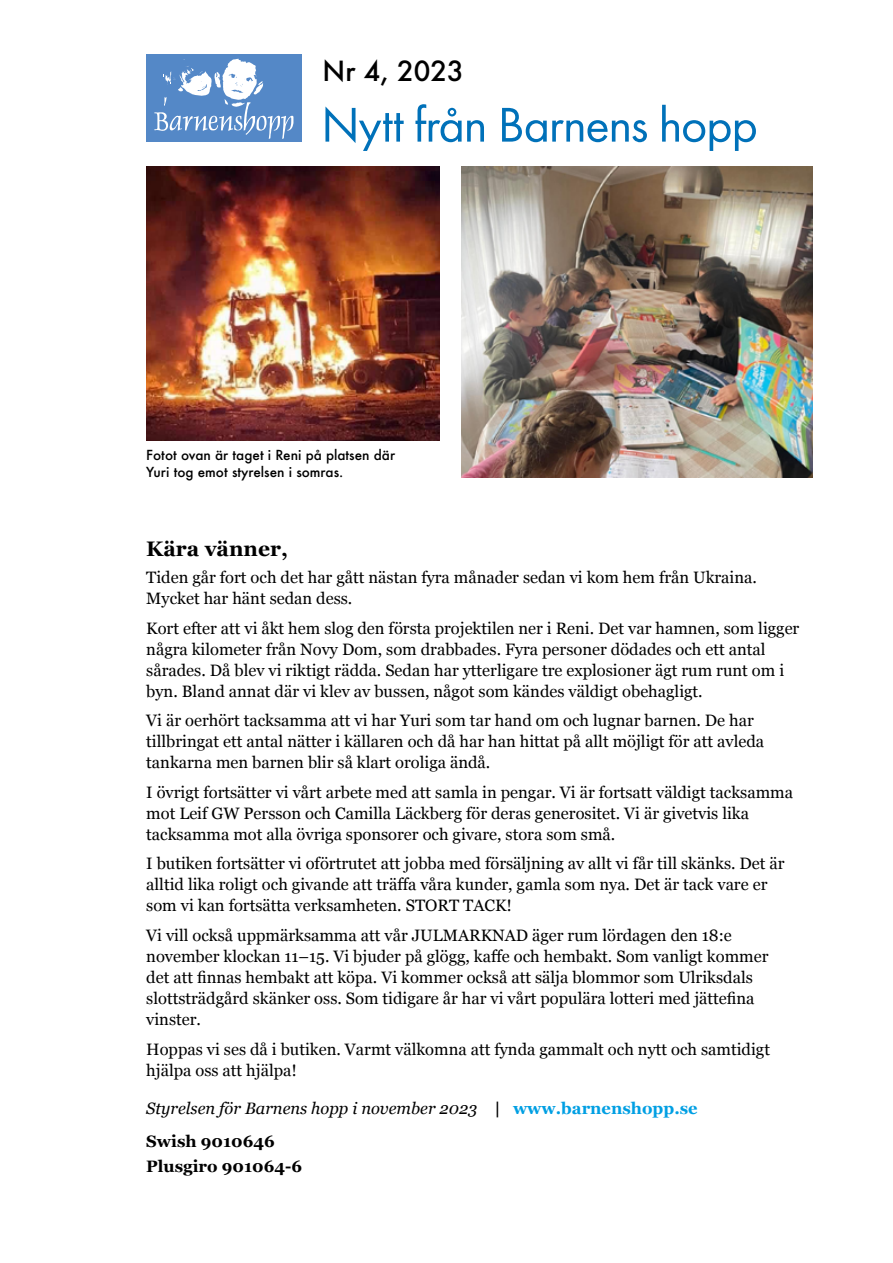
<style>
.page{position:relative;width:893px;height:1263px;background:#fff}
.page>*{position:absolute;margin:0;border:0;box-sizing:border-box;transform-origin:0 0}
.t1{font:50.55px "Futura PT";letter-spacing:-.025em;color:#0071b9}
.t2{font:500 27px "Futura";color:#000}
.t3{font:700 21px "Georgia";color:#000}
.t4{font:16.5px/21px "Georgia";color:#000}
.t5{font:italic 16.5px/33px "Georgia";color:#000}
.t6{font:700 16.5px "Georgia";color:#000}
.t7{font:500 13.5px/16.5px "Futura";color:#000}
.s1{font-weight:700}
.s2{font-weight:700;font-style:normal;color:#009fe3}
.s3{font-weight:700;font-style:normal}
</style>
<div class="page">
<div style="left:146px;top:54px;width:156px;height:88px;background:#5488c7"></div>
<svg style="left:154px;top:58px;width:139px;height:81px"></svg>
<img style="left:461px;top:167px;width:351px;height:310px">
<img style="left:146px;top:167px;width:293px;height:273px">
<h2 class="t2" style="left:323px;top:52px;width:143px">Nr 4, 2023</h2>
<h1 class="t1" style="left:321px;top:95px;width:438px">Nytt från Barnens hopp</h1>
<p class="t7" style="left:146px;top:447px;width:250px">Fotot ovan är taget i Reni på platsen där<br>Yuri tog emot styrelsen i somras.</p>
<p class="t3" style="left:146px;top:533px;width:143px">Kära vänner,</p>
<p class="t4" style="left:146px;top:566px;width:612px">Tiden går fort och det har gått nästan fyra månader sedan vi kom hem från Ukraina.<br>Mycket har hänt sedan dess.</p>
<p class="t4" style="left:146px;top:617px;width:655px">Kort efter att vi åkt hem slog den första projektilen ner i Reni. Det var hamnen, som ligger några kilometer från Novy Dom, som drabbades. Fyra personer dödades och ett antal sårades. Då blev vi riktigt rädda. Sedan har ytterligare tre explosioner ägt rum runt om i byn. Bland annat där vi klev av bussen, något som kändes väldigt obehagligt.</p>
<p class="t4" style="left:146px;top:709px;width:619px">Vi är oerhört tacksamma att vi har Yuri som tar hand om och lugnar barnen. De har tillbringat ett antal nätter i källaren och då har han hittat på allt möjligt för att avleda tankarna men barnen blir så klart oroliga ändå.</p>
<p class="t4" style="left:146px;top:781px;width:648px">I övrigt fortsätter vi vårt arbete med att samla in pengar. Vi är fortsatt väldigt tacksamma mot Leif GW Persson och Camilla Läckberg för deras generositet. Vi är givetvis lika tacksamma mot alla övriga sponsorer och givare, stora som små.</p>
<p class="t4" style="left:146px;top:852px;width:640px">I butiken fortsätter vi oförtrutet att jobba med försäljning av allt vi får till skänks. Det är alltid lika roligt och givande att träffa våra kunder, gamla som nya. Det är tack vare er som vi kan fortsätta verksamheten. STORT TACK!</p>
<p class="t4" style="left:146px;top:924px;width:624px">Vi vill också uppmärksamma att vår JULMARKNAD äger rum lördagen den 18:e november klockan 11–15. Vi bjuder på glögg, kaffe och hembakt. Som vanligt kommer det att finnas hembakt att köpa. Vi kommer också att sälja blommor som Ulriksdals slottsträdgård skänker oss. Som tidigare år har vi vårt populära lotteri med jättefina vinster.</p>
<p class="t4" style="left:146px;top:1038px;width:625px">Hoppas vi ses då i butiken. Varmt välkomna att fynda gammalt och nytt och samtidigt hjälpa oss att hjälpa!</p>
<p class="t5" style="left:146px;top:1091px;width:553px">Styrelsen för Barnens hopp i november 2023 <span class="s1">|</span> <span class="s2">www.barnenshopp.se<br></span><span class="s3">Swish 9010646</span></p>
<p class="t6" style="left:146px;top:1154px;width:157px">Plusgiro 901064-6</p>
</div>
